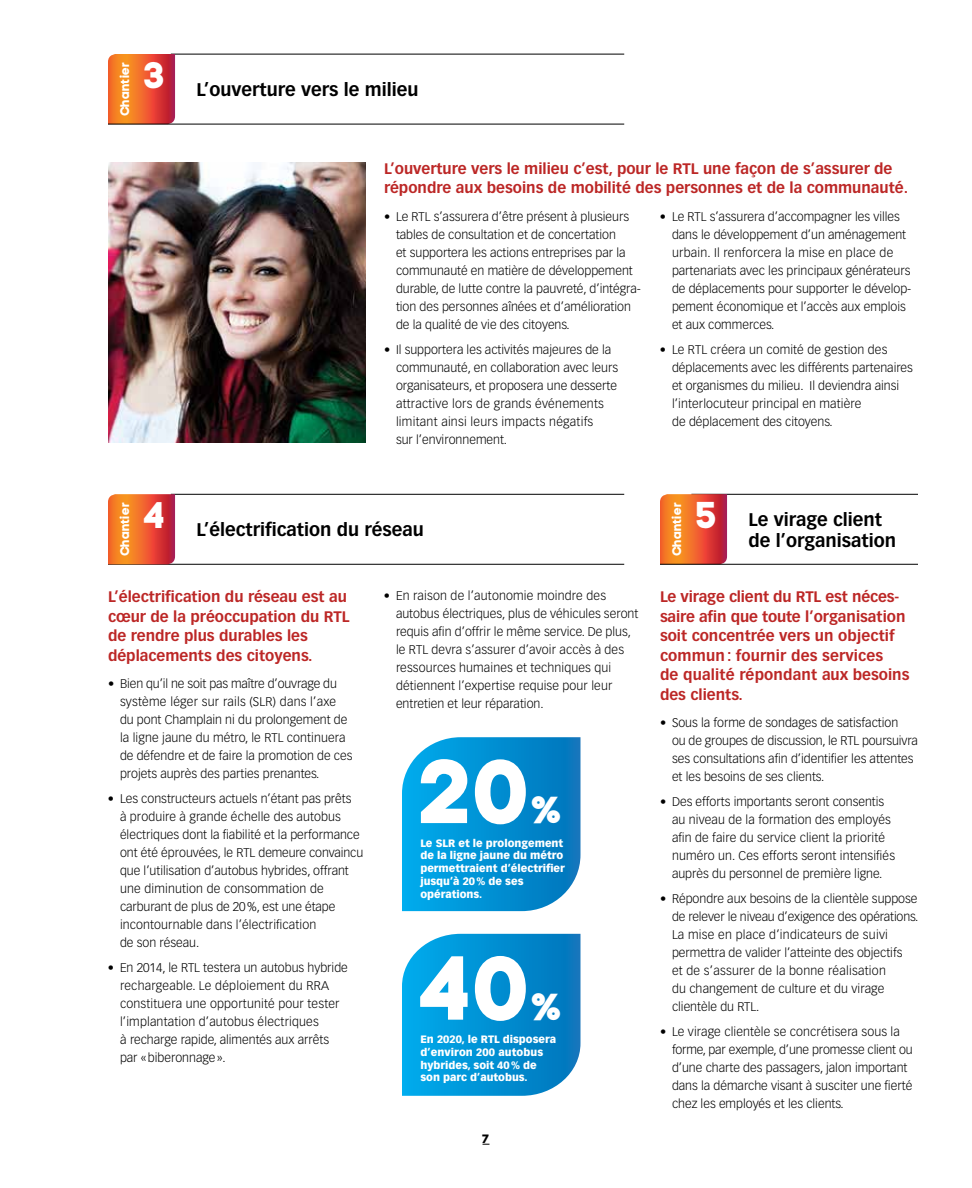
<style>
.page{position:relative;width:972px;height:1188px;background:#fff}
.page>*{position:absolute;margin:0;border:0;box-sizing:border-box;transform-origin:0 0}
.t1{font:90px "Code Pro Bold LC";color:#fff}
.t2{font:37.5px "Code Pro Bold LC";color:#fff}
.t3{font:700 18px/21px "Vectora LH";color:#000}
.t4{font:700 15px/19.5px "Vectora LH";color:#bc2726}
.t5{font:12.45px "Code Pro Bold LC";color:#fff}
.t6{font:300 12.3px/18px "Vectora LH";color:#000}
.t7{font:12px "Code Pro Bold LC";color:#000}
.t8{font:900 10.5px/12.8px "Vectora LH";color:#fff}
.s1{font-family:"Code Pro Bold LC";font-weight:400;font-size:36.75px;color:#fff}
</style>
<div class="page">
<img style="left:108px;top:163px;width:258px;height:280px">
<svg style="left:402px;top:934px;width:178px;height:162px;background:#0c95d5"></svg>
<svg style="left:402px;top:737px;width:178px;height:174px;background:#0c95d5"></svg>
<hr style="left:108px;top:564px;width:516px;height:1px;background:#000">
<hr style="left:171px;top:494px;width:453px;height:1px;background:#000">
<svg style="left:108px;top:494px;width:67px;height:70px;background:#e65f2e"></svg>
<hr style="left:171px;top:54px;width:453px;height:1px;background:#000">
<svg style="left:108px;top:54px;width:67px;height:70px;background:#e55e2d"></svg>
<hr style="left:108px;top:124px;width:516px;height:1px;background:#000">
<hr style="left:691px;top:494px;width:227px;height:1px;background:#000">
<svg style="left:660px;top:494px;width:67px;height:70px;background:#e55e2d"></svg>
<hr style="left:660px;top:564px;width:258px;height:1px;background:#000">
<p class="t5" style="left:117px;top:116px;width:56px;rotate:-90deg">Chantier</p>
<h3 class="t3" style="left:145px;top:79px;width:275px"><sup>3</sup> L’ouverture vers le milieu</h3>
<p class="t4" style="left:384px;top:159px;width:526px">L’ouverture vers le milieu c’est, pour le RTL une façon de s’assurer de répondre aux besoins de mobilité des personnes et de la communauté.</p>
<p class="t6" style="left:396px;top:208px;width:246px;text-indent:-12px">• Le RTL s’assurera d’être présent à plusieurs tables de consultation et de concertation<br>et supportera les actions entreprises par la communauté en matière de développement durable, de lutte contre la pauvreté, d’intégra&shy;tion des personnes aînées et d’amélioration de la qualité de vie des citoyens.</p>
<p class="t6" style="left:396px;top:341px;width:224px;text-indent:-12px">• Il supportera les activités majeures de la communauté, en collaboration avec leurs organisateurs, et proposera une desserte attractive lors de grands événements limitant ainsi leurs impacts négatifs<br>sur l’environnement.</p>
<p class="t6" style="left:672px;top:208px;width:241px;text-indent:-12px">• Le RTL s’assurera d’accompagner les villes dans le développement d’un aménagement urbain. Il renforcera la mise en place de partenariats avec les principaux générateurs de déplacements pour supporter le dévelop&shy;pement économique et l’accès aux emplois et aux commerces.</p>
<p class="t6" style="left:672px;top:341px;width:242px;text-indent:-12px">• Le RTL créera un comité de gestion des déplacements avec les différents partenaires et organismes du milieu. Il deviendra ainsi l’interlocuteur principal en matière<br>de déplacement des citoyens.</p>
<p class="t5" style="left:117px;top:556px;width:56px;rotate:-90deg">Chantier</p>
<h3 class="t3" style="left:144px;top:520px;width:281px"><sup>4</sup> L’électrification du réseau</h3>
<p class="t5" style="left:669px;top:556px;width:56px;rotate:-90deg">Chantier</p>
<h3 class="t3" style="left:749px;top:509px;width:149px;text-indent:-52px"><span class="s1">5</span> Le virage client de l’organisation</h3>
<p class="t4" style="left:108px;top:587px;width:243px">L’électrification du réseau est au cœur de la préoccupation du RTL de rendre plus durables les déplacements des citoyens.</p>
<p class="t6" style="left:120px;top:675px;width:234px;text-indent:-12px">• Bien qu’il ne soit pas maître d’ouvrage du système léger sur rails (SLR) dans l’axe du pont Champlain ni du prolongement de la ligne jaune du métro, le RTL continuera de défendre et de faire la promotion de ces projets auprès des parties prenantes.</p>
<p class="t6" style="left:120px;top:790px;width:245px;text-indent:-12px">• Les constructeurs actuels n’étant pas prêts<br>à produire à grande échelle des autobus électriques dont la fiabilité et la performance ont été éprouvées, le RTL demeure convaincu que l’utilisation d’autobus hybrides, offrant une diminution de consommation de carburant de plus de 20%, est une étape incontournable dans l’électrification<br>de son réseau.</p>
<p class="t6" style="left:120px;top:959px;width:229px;text-indent:-12px">• En 2014, le RTL testera un autobus hybride rechargeable. Le déploiement du RRA constituera une opportunité pour tester l’implantation d’autobus électriques<br>à recharge rapide, alimentés aux arrêts par «biberonnage».</p>
<p class="t6" style="left:396px;top:586px;width:244px;text-indent:-12px">• En raison de l’autonomie moindre des autobus électriques, plus de véhicules seront requis afin d’offrir le même service. De plus, le RTL devra s’assurer d’avoir accès à des ressources humaines et techniques qui détiennent l’expertise requise pour leur entretien et leur réparation.</p>
<p class="t4" style="left:660px;top:587px;width:251px">Le virage client du RTL est néces&shy;saire afin que toute l’organisation soit concentrée vers un objectif commun: fournir des services<br>de qualité répondant aux besoins des clients.</p>
<p class="t6" style="left:672px;top:714px;width:247px;text-indent:-12px">• Sous la forme de sondages de satisfaction<br>ou de groupes de discussion, le RTL poursuivra ses consultations afin d’identifier les attentes et les besoins de ses clients.</p>
<p class="t6" style="left:672px;top:793px;width:225px;text-indent:-12px">• Des efforts importants seront consentis au niveau de la formation des employés afin de faire du service client la priorité numéro un. Ces efforts seront intensifiés auprès du personnel de première ligne.</p>
<p class="t6" style="left:672px;top:890px;width:248px;text-indent:-12px">• Répondre aux besoins de la clientèle suppose de relever le niveau d’exigence des opérations.<br>La mise en place d’indicateurs de suivi permettra de valider l’atteinte des objectifs<br>et de s’assurer de la bonne réalisation<br>du changement de culture et du virage clientèle du RTL.</p>
<p class="t6" style="left:672px;top:1022px;width:242px;text-indent:-12px">• Le virage clientèle se concrétisera sous la forme, par exemple, d’une promesse client ou d’une charte des passagers, jalon important dans la démarche visant à susciter une fierté chez les employés et les clients.</p>
<h1 class="t1" style="left:420px;top:736px;width:113px">20</h1>
<h2 class="t2" style="left:532px;top:787px;width:32px">%</h2>
<p class="t8" style="left:420px;top:836px;width:146px">Le SLR et le prolongement de la ligne jaune du métro permettraient d’électrifier jusqu’à 20% de ses opérations.</p>
<h1 class="t1" style="left:420px;top:933px;width:113px">40</h1>
<h2 class="t2" style="left:532px;top:983px;width:32px">%</h2>
<p class="t8" style="left:420px;top:1033px;width:137px">En 2020, le RTL disposera d’environ 200 autobus hybrides, soit 40% de son parc d’autobus.</p>
<p class="t7" style="left:483px;top:1131px;width:8px">7</p>
</div>
